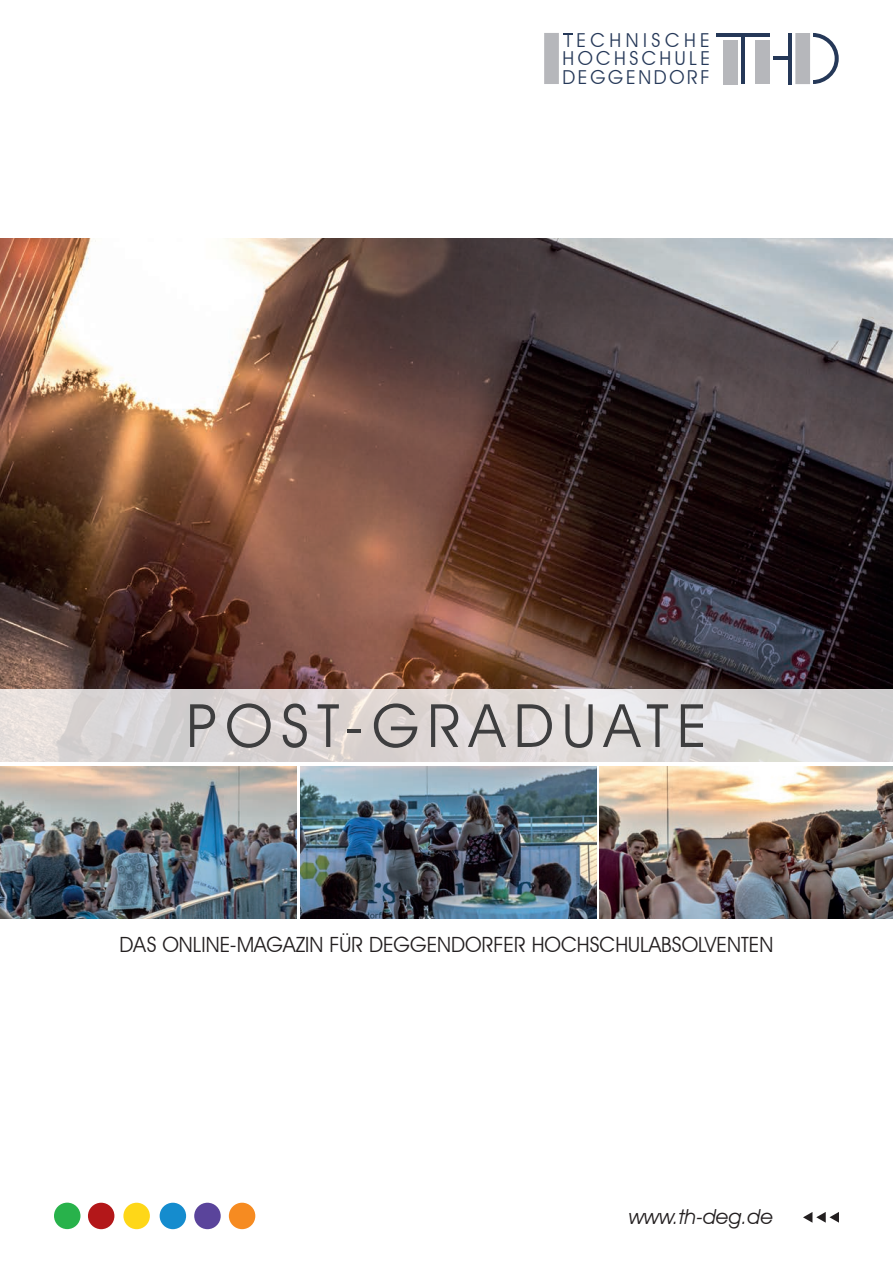
<style>
.page{position:relative;width:893px;height:1263px;background:#fff}
.page>*{position:absolute;margin:0;border:0;box-sizing:border-box;transform-origin:0 0}
.t1{font:60px "Avant Garde IT Cby BT";letter-spacing:.14em;color:#3e3e3f}
.t2{font:21px "Avant Garde IT Cby BT";color:#231f20}
.t3{font:italic 20.7px "Avant Garde IT Cby BT";color:#231f20}
.t4{font:19.2px/18.5px "Avant Garde IT Cby BT";letter-spacing:.18em;color:#253858;text-align:justify}
</style>
<div class="page">
<img style="left:300px;top:766px;width:297px;height:152px">
<img style="left:0;top:238px;width:893px;height:452px">
<svg style="left:803px;top:1212px;width:36px;height:11px"></svg>
<div style="left:54px;top:1202px;width:26px;height:27px;background:#28b24b;border-radius:50%"></div>
<div style="left:88px;top:1203px;width:26px;height:26px;background:#b31719;border-radius:50%"></div>
<div style="left:123px;top:1203px;width:27px;height:26px;background:#fed718;border-radius:50%"></div>
<div style="left:160px;top:1203px;width:26px;height:26px;background:#158cce;border-radius:50%"></div>
<div style="left:194px;top:1203px;width:27px;height:26px;background:#5a449b;border-radius:50%"></div>
<div style="left:229px;top:1203px;width:26px;height:26px;background:#f68b21;border-radius:50%"></div>
<svg style="left:0;top:690px;width:893px;height:72px;background:#dcd7d7"></svg>
<img style="left:1px;top:766px;width:296px;height:152px">
<img style="left:600px;top:767px;width:293px;height:151px">
<svg style="left:564px;top:33px;width:9px;height:2px"></svg>
<div style="left:755px;top:40px;width:15px;height:44px;background:#b6b7bb"></div>
<div style="left:724px;top:40px;width:14px;height:44px;background:#b6b7bb"></div>
<hr style="left:788px;top:33px;width:4px;height:51px;background:#253858">
<div style="left:795px;top:33px;width:15px;height:51px;background:#b6b7bb"></div>
<div style="left:544px;top:33px;width:15px;height:51px;background:#b6b7bb"></div>
<svg style="left:813px;top:33px;width:26px;height:51px"></svg>
<hr style="left:716px;top:33px;width:54px;height:4px;background:#253858">
<hr style="left:741px;top:37px;width:4px;height:47px;background:#253858">
<hr style="left:773px;top:57px;width:15px;height:3px;background:#253858">
<p class="t4" style="left:562px;top:31px;width:149px">TECHNISCHE HOCHSCHULE DEGGENDORF</p>
<h1 class="t1" style="left:187px;top:689px;width:522px">POST-GRADUATE</h1>
<p class="t2" style="left:120px;top:931px;width:655px">DAS ONLINE-MAGAZIN FÜR DEGGENDORFER HOCHSCHULABSOLVENTEN</p>
<p class="t3" style="left:629px;top:1204px;width:145px">www.th-deg.de</p>
</div>
